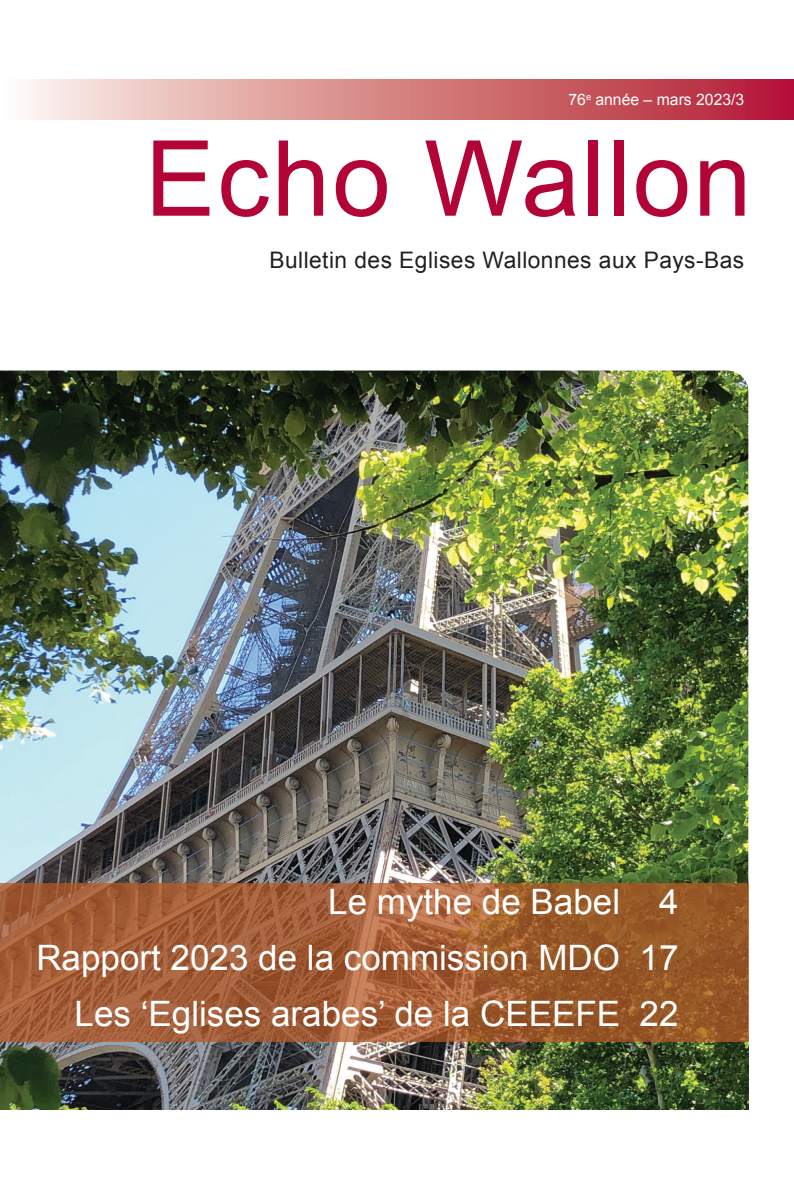
<style>
.page{position:relative;width:794px;height:1191px;background:#fff}
.page>*{position:absolute;margin:0;border:0;box-sizing:border-box;transform-origin:0 0}
._1_Echo_Wallon{font:105px "Arial";letter-spacing:.02em;color:#b30437}
._1_Au_sommaire{font:35px "Arial";color:#fff}
._1_Bulletin_des_EW{font:22.75px "Arial";letter-spacing:.02em;color:#231f20}
._1_Date_de_publicati{font:15.75px "Arial";color:#fff}
</style>
<div class="page">
<img style="left:0;top:370px;width:748px;height:675px">
<svg style="left:0;top:883px;width:748px;height:159px;background:#a05c33"></svg>
<svg style="left:29px;top:79px;width:765px;height:40px;background:#d58185"></svg>
<img style="left:0;top:1045px;width:748px;height:65px">
<p class="_1_Date_de_publicati" style="left:568px;top:89px;width:177px">76<sup>e</sup> année – mars 2023/3</p>
<p class="_1_Echo_Wallon" style="left:145px;top:110px;width:608px">Echo Wallon</p>
<p class="_1_Bulletin_des_EW" style="left:269px;top:245px;width:476px">Bulletin des Eglises Wallonnes aux Pays-Bas</p>
<p class="_1_Au_sommaire" style="left:328px;top:878px;width:352px">Le mythe de Babel 4</p>
<p class="_1_Au_sommaire" style="left:36px;top:934px;width:643px">Rapport 2023 de la commission MDO 17</p>
<p class="_1_Au_sommaire" style="left:75px;top:990px;width:605px">Les ‘Eglises arabes’ de la CEEEFE 22</p>
</div>
